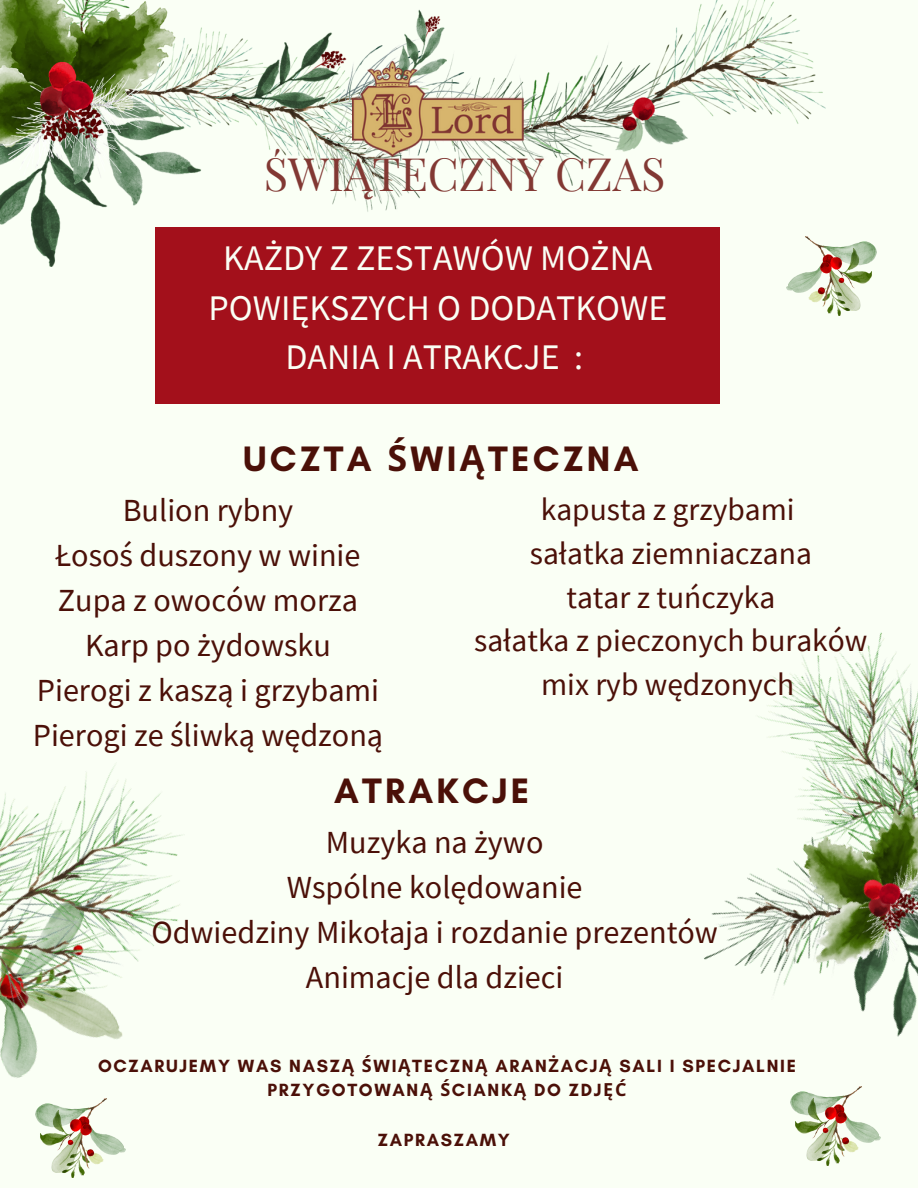
<style>
.page{position:relative;width:918px;height:1188px;background:#fafff5}
.page>*{position:absolute;margin:0;border:0;box-sizing:border-box;transform-origin:0 0}
.t1{font:45px "Playfair Display";color:#823833}
.t2{font:36px/49.5px "Source Sans Pro";color:#fafff5;text-align:center}
.t3{font:700 36px "Glacial Indifference";letter-spacing:.095em;color:#4b1008}
.t4{font:32.25px "Source Sans Pro";color:#4b1008}
.t5{font:31.5px "Source Sans Pro";color:#4b1008}
.t6{font:700 18px/24.8px "Glacial Indifference";letter-spacing:.095em;color:#4b1008;text-align:center}
.s1{font-family:"Noto Sans"}
</style>
<div class="page">
<img style="left:0;top:0;width:826px;height:266px">
<img style="left:758px;top:632px;width:160px;height:85px">
<img style="left:704px;top:717px;width:214px;height:388px">
<img style="left:791px;top:1087px;width:90px;height:79px">
<img style="left:0;top:765px;width:182px;height:313px">
<div style="left:156px;top:227px;width:564px;height:177px;background:#a3101b"></div>
<img style="left:352px;top:62px;width:171px;height:94px">
<img style="left:787px;top:237px;width:90px;height:79px">
<img style="left:35px;top:1098px;width:90px;height:79px">
<p class="t1" style="left:264px;top:142px;width:403px">ŚWIĄTECZNY CZAS</p>
<p class="t2" style="left:209px;top:233px;width:460px">KAŻDY Z ZESTAWÓW MOŻNA<br>POWIĘKSZYCH O DODATKOWE<br>DANIA I ATRAKCJE :</p>
<p class="t3" style="left:243px;top:437px;width:397px">UCZTA <span class="s1">Ś</span>WI<span class="s1">Ą</span>TECZNA</p>
<p class="t5" style="left:541px;top:489px;width:255px">kapusta z grzybami</p>
<p class="t5" style="left:530px;top:533px;width:284px">sałatka ziemniaczana</p>
<p class="t5" style="left:566px;top:577px;width:210px">tatar z tuńczyka</p>
<p class="t5" style="left:474px;top:620px;width:395px">sałatka z pieczonych buraków</p>
<p class="t5" style="left:541px;top:664px;width:255px">mix ryb wędzonych</p>
<p class="t4" style="left:123px;top:489px;width:172px">Bulion rybny</p>
<p class="t4" style="left:56px;top:534px;width:306px">Łosoś duszony w winie</p>
<p class="t4" style="left:58px;top:579px;width:302px">Zupa z owoców morza</p>
<p class="t4" style="left:85px;top:624px;width:247px">Karp po żydowsku</p>
<p class="t4" style="left:37px;top:669px;width:344px">Pierogi z kaszą i grzybami</p>
<p class="t4" style="left:33px;top:714px;width:352px">Pierogi ze śliwką wędzoną</p>
<p class="t3" style="left:334px;top:769px;width:197px">ATRAKCJE</p>
<p class="t4" style="left:326px;top:821px;width:219px">Muzyka na żywo</p>
<p class="t4" style="left:287px;top:866px;width:297px">Wspólne kolędowanie</p>
<p class="t4" style="left:151px;top:911px;width:568px">Odwiedziny Mikołaja i rozdanie prezentów</p>
<p class="t4" style="left:306px;top:956px;width:259px">Animacje dla dzieci</p>
<p class="t6" style="left:98px;top:1053px;width:699px">OCZARUJEMY WAS NASZ<span class="s1">Ą Ś</span>WI<span class="s1">Ą</span>TECZN<span class="s1">Ą</span> ARAN<span class="s1">Ż</span>ACJ<span class="s1">Ą</span> SALI I SPECJALNIE<br>PRZYGOTOWAN<span class="s1">Ą Ś</span>CIANK<span class="s1">Ą</span> DO ZDJ<span class="s1">ĘĆ</span></p>
<p class="t6" style="left:378px;top:1127px;width:134px">ZAPRASZAMY</p>
</div>
